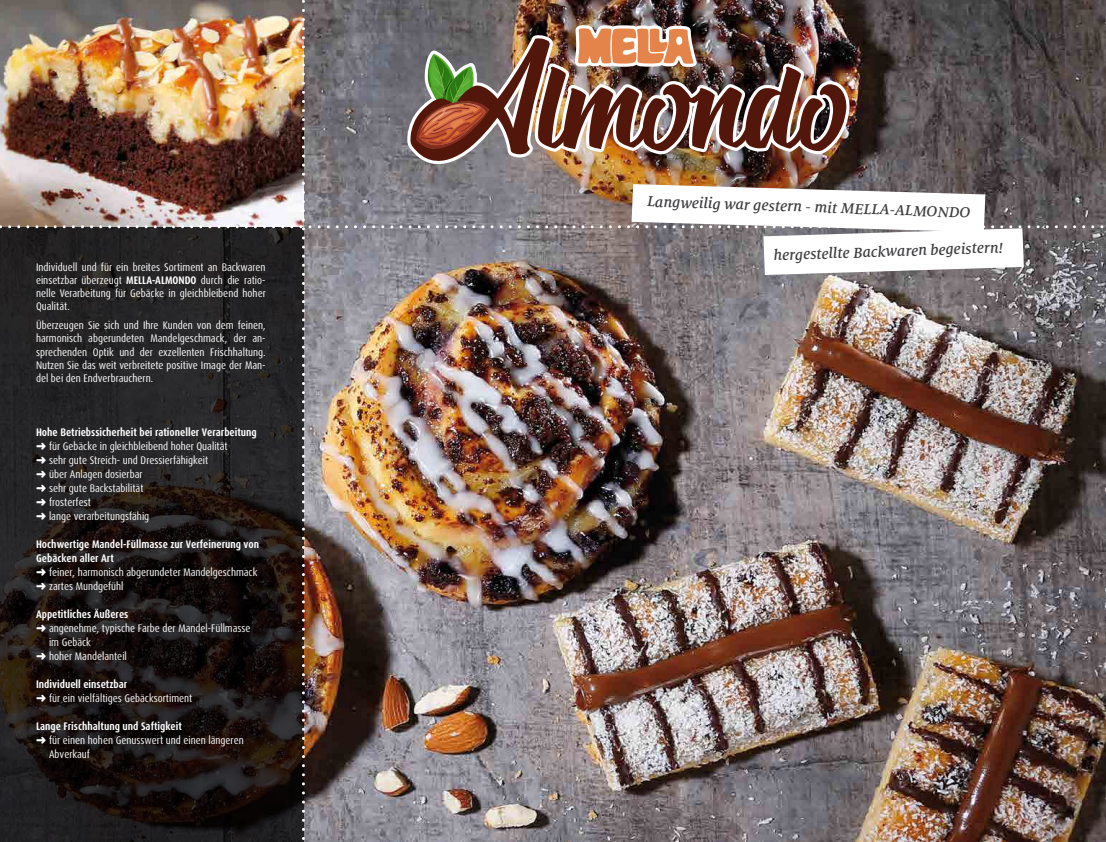
<style>
.page{position:relative;width:1106px;height:842px;background:#fff}
.page>*{position:absolute;margin:0;border:0;box-sizing:border-box;transform-origin:0 0}
.t1{font:italic 500 16px "Milo Serif Pro";color:#3e3d40}
.t2{font:condensed 11px/13.2px "Dax Pro";color:#fff;text-align:justify}
.t3{font:700 condensed 11px/14px "Dax Pro";color:#fff}
.s1{font-weight:700}
.s2{font-weight:400}
</style>
<div class="page">
<img style="left:0;top:0;width:1106px;height:842px">
<p class="t2" style="left:36px;top:260px;width:231px">Individuell und für ein breites Sortiment an Backwaren einsetzbar überzeugt <span class="s1">MELLA-ALMONDO</span> durch die ratio&shy;nelle Verarbeitung für Gebäcke in gleichbleibend hoher Qualität.</p>
<p class="t2" style="left:36px;top:319px;width:231px">Überzeugen Sie sich und Ihre Kunden von dem feinen, harmonisch abgerundeten Mandelgeschmack, der an&shy;sprechenden Optik und der exzellenten Frischhaltung.<br>Nutzen Sie das weit verbreitete positive Image der Man&shy;del bei den Endverbrauchern.</p>
<p class="t2" style="left:36px;top:425px;width:222px;line-height:14px;text-align:left"><span class="s1">Hohe Betriebssicherheit bei rationeller Verarbeitung </span>➜ für Gebäcke in gleichbleibend hoher Qualität<br>➜ sehr gute Streich- und Dressierfähigkeit<br>➜ über Anlagen dosierbar<br>➜ sehr gute Backstabilität<br>➜ frosterfest<br>➜ lange verarbeitungsfähig</p>
<p class="t3" style="left:36px;top:537px;width:225px">Hochwertige Mandel-Füllmasse zur Verfeinerung von Gebäcken aller Art<br>➜ <span class="s2">feiner, harmonisch abgerundeter Mandelgeschmack </span>➜ <span class="s2">zartes Mundgefühl</span></p>
<p class="t3" style="left:36px;top:607px;width:94px">Appetitliches Äußeres</p>
<p class="t2" style="left:36px;top:621px;width:216px">➜ angenehme, typische Farbe der Mandel-Füllmasse</p>
<p class="t2" style="left:49px;top:635px;width:43px">im Gebäck</p>
<p class="t2" style="left:36px;top:649px;width:92px">➜ hoher Mandelanteil</p>
<p class="t2" style="left:36px;top:677px;width:158px;line-height:14px"><span class="s1">Individuell einsetzbar<br></span>➜ für ein vielfältiges Gebäcksortiment</p>
<p class="t3" style="left:36px;top:719px;width:147px">Lange Frischhaltung und Saftigkeit</p>
<p class="t2" style="left:36px;top:733px;width:209px">➜ für einen hohen Genusswert und einen längeren</p>
<p class="t2" style="left:49px;top:747px;width:42px">Abverkauf</p>
<h1 class="t1" style="left:647px;top:192px;width:325px;rotate:2deg">Langweilig war gestern - mit MELLA-ALMONDO</h1>
<h1 class="t1" style="left:773px;top:246px;width:231px;rotate:-2deg">hergestellte Backwaren begeistern!</h1>
</div>
